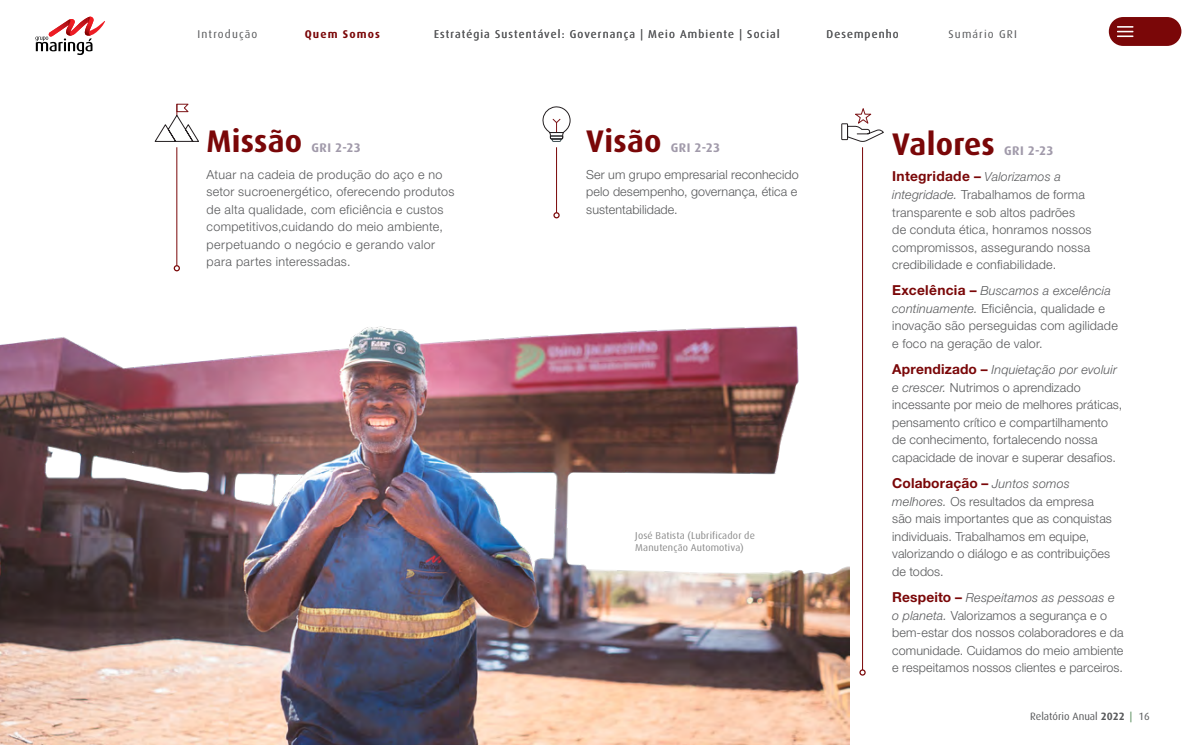
<style>
.page{position:relative;width:1195px;height:745px;background:#fff}
.page>*{position:absolute;margin:0;border:0;box-sizing:border-box;transform-origin:0 0}
.t1{font:700 31.25px "Dax";letter-spacing:.005em;color:#7a0708}
.t2{font:700 13.75px "Helvetica Neue LT Pro";letter-spacing:.015em;color:#7a0708}
.t3{font:300 12.5px/17.5px "Helvetica Neue LT Pro";letter-spacing:.01em;color:#58595b}
.t4{font:700 12.5px "Dax";letter-spacing:.04em;color:#a19aaa}
.t5{font:11.25px "Dax";letter-spacing:.1em;color:#58595b}
.t6{font:700 11.25px "Dax";letter-spacing:.1em;color:#7a0708}
.t7{font:10.62px "Dax";color:#58595b}
.t8{font:10px/12.5px "Dax";letter-spacing:.015em;color:#8a8a8a}
.s1{font-weight:300;font-style:italic;font-size:12.5px;color:#58595b}
.s2{font-style:italic}
.s3{font-weight:700;font-size:13.75px;color:#7a0708}
.s4{font-weight:700}
.s5{color:#407d45}
</style>
<div class="page">
<img style="left:0;top:326px;width:849px;height:418px">
<svg style="left:841px;top:108px;width:43px;height:34px"></svg>
<svg style="left:154px;top:103px;width:45px;height:39px"></svg>
<svg style="left:542px;top:106px;width:29px;height:36px"></svg>
<hr style="left:862px;top:147px;width:1px;height:522px;background:#7a0708">
<svg style="left:859px;top:669px;width:6px;height:6px"></svg>
<hr style="left:556px;top:147px;width:1px;height:66px;background:#7a0708">
<svg style="left:553px;top:212px;width:6px;height:6px"></svg>
<hr style="left:176px;top:147px;width:1px;height:118px;background:#7a0708">
<svg style="left:174px;top:265px;width:6px;height:6px"></svg>
<svg style="left:35px;top:16px;width:70px;height:39px"></svg>
<div style="left:1108px;top:17px;width:73px;height:29px;background:#7a0708;border-radius:14px"></div>
<svg style="left:1117px;top:26px;width:16px;height:11px"></svg>
<p class="t5" style="left:197px;top:27px;width:61px">Introdução</p>
<p class="t6" style="left:304px;top:27px;width:77px">Quem Somos</p>
<p class="t5" style="left:434px;top:27px;width:347px">Estratégia Sustentável: Governança | Meio Ambiente | Social</p>
<p class="t5" style="left:826px;top:27px;width:74px">Desempenho</p>
<p class="t5" style="left:948px;top:27px;width:70px">Sumário GRI</p>
<h1 class="t1" style="left:206px;top:124px;width:97px">Missão</h1>
<p class="t4" style="left:311px;top:141px;width:51px">GRI 2-23</p>
<p class="t3" style="left:206px;top:165px;width:249px">Atuar na cadeia de produção do aço e no setor sucroenergético, oferecendo produtos de alta qualidade, com eficiência e custos competitivos,cuidando do meio ambiente, perpetuando o negócio e gerando valor para partes interessadas.</p>
<h1 class="t1" style="left:586px;top:124px;width:77px">Visão</h1>
<p class="t4" style="left:670px;top:141px;width:51px">GRI 2-23</p>
<p class="t3" style="left:586px;top:165px;width:214px;text-align:justify">Ser um grupo empresarial reconhecido pelo desempenho, governança, ética e sustentabilidade.</p>
<p class="t8" style="left:635px;top:528px;width:121px">José Batista (Lubrificador de<br>Manutenção Automotiva)</p>
<h1 class="t1" style="left:892px;top:126px;width:104px">Valores</h1>
<p class="t4" style="left:1003px;top:144px;width:51px">GRI 2-23</p>
<p class="t2" style="left:892px;top:168px;width:170px">Integridade – <span class="s1">Valorizamos a</span></p>
<p class="t3" style="left:892px;top:185px;width:201px"><span class="s2">integridade.</span> Trabalhamos de forma transparente e sob altos padrões de conduta ética, honramos nossos compromissos, assegurando nossa credibilidade e confiabilidade.</p>
<p class="t3" style="left:892px;top:282px;width:227px"><span class="s3">Excelência –</span> <span class="s2">Buscamos a excelência continuamente.</span> Eficiência, qualidade e inovação são perseguidas com agilidade e foco na geração de valor.</p>
<p class="t3" style="left:892px;top:360px;width:231px"><span class="s3">Aprendizado –</span> <span class="s2">Inquietação por evoluir e crescer.</span> Nutrimos o aprendizado incessante por meio de melhores práticas, pensamento crítico e compartilhamento de conhecimento, fortalecendo nossa capacidade de inovar e superar desafios.</p>
<p class="t2" style="left:892px;top:474px;width:179px">Colaboração – <span class="s1">Juntos somos</span></p>
<p class="t3" style="left:892px;top:492px;width:221px"><span class="s2">melhores.</span> Os resultados da empresa são mais importantes que as conquistas individuais. Trabalhamos em equipe, valorizando o diálogo e as contribuições de todos.</p>
<p class="t3" style="left:892px;top:588px;width:233px"><span class="s3">Respeito –</span> <span class="s2">Respeitamos as pessoas e o planeta.</span> Valorizamos a segurança e o bem-estar dos nossos colaboradores e da comunidade. Cuidamos do meio ambiente e respeitamos nossos clientes e parceiros.</p>
<p class="t7" style="left:1029px;top:710px;width:121px">Relatório Anual <span class="s4">2022</span> <span class="s5">|</span> 16</p>
</div>
